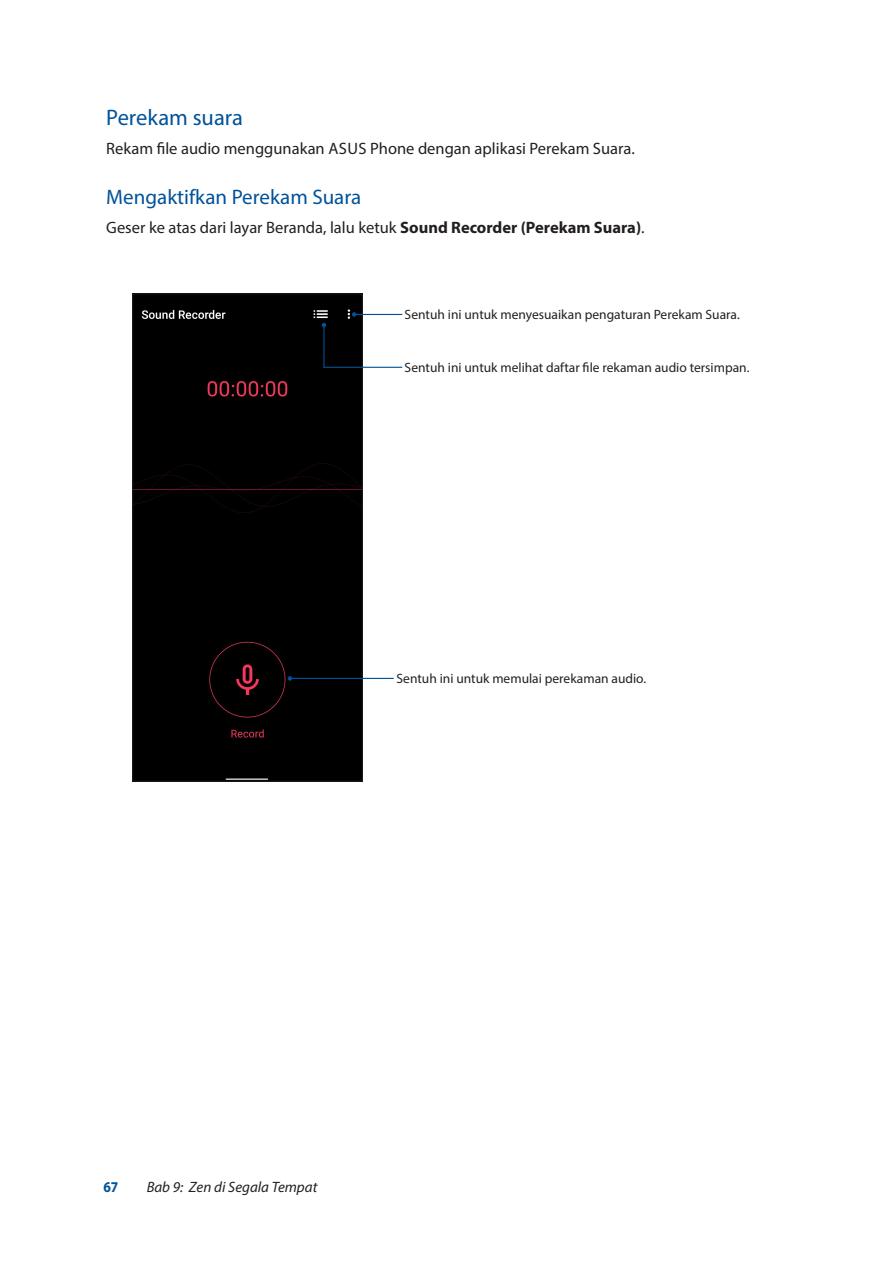
<style>
.page{position:relative;width:893px;height:1263px;background:#fff}
.page>*{position:absolute;margin:0;border:0;box-sizing:border-box;transform-origin:0 0}
.t1{font:22.5px "Myriad Pro";color:#01529a}
.t2{font:21px "Myriad Pro";color:#01529a}
.t3{font:16.5px "Myriad Pro";color:#231f20}
.t4{font:italic 15px "Myriad Pro";color:#231f20}
.t5{font:700 15px "Myriad Pro";color:#01529a;scale:.9 1}
.t6{font:13.5px "Myriad Pro";color:#231f20}
.s1{font-weight:700}
</style>
<div class="page">
<div style="left:135px;top:296px;width:225px;height:483px;background:#000"></div>
<div style="left:133px;top:294px;width:229px;height:487px;border:1px solid #231f20"></div>
<hr style="left:354px;top:314px;width:48px;height:1px;background:#01529a">
<svg style="left:352px;top:312px;width:4px;height:5px"></svg>
<hr style="left:290px;top:678px;width:104px;height:1px;background:#01529a">
<svg style="left:288px;top:676px;width:4px;height:5px"></svg>
<svg style="left:322px;top:323px;width:81px;height:45px"></svg>
<h1 class="t1" style="left:106px;top:104px;width:138px">Perekam suara</h1>
<p class="t3" style="left:106px;top:138px;width:530px">Rekam file audio menggunakan ASUS Phone dengan aplikasi Perekam Suara.</p>
<h2 class="t2" style="left:106px;top:184px;width:256px">Mengaktifkan Perekam Suara</h2>
<p class="t3" style="left:106px;top:217px;width:540px">Geser ke atas dari layar Beranda, lalu ketuk <span class="s1">Sound Recorder (Perekam Suara)</span>.</p>
<p class="t6" style="left:405px;top:306px;width:337px">Sentuh ini untuk menyesuaikan pengaturan Perekam Suara.</p>
<p class="t6" style="left:405px;top:359px;width:346px">Sentuh ini untuk melihat daftar file rekaman audio tersimpan.</p>
<p class="t6" style="left:397px;top:670px;width:251px">Sentuh ini untuk memulai perekaman audio.</p>
<p class="t5" style="left:103px;top:1177px;width:18px">67</p>
<p class="t4" style="left:147px;top:1178px;width:172px">Bab 9: Zen di Segala Tempat</p>
</div>
